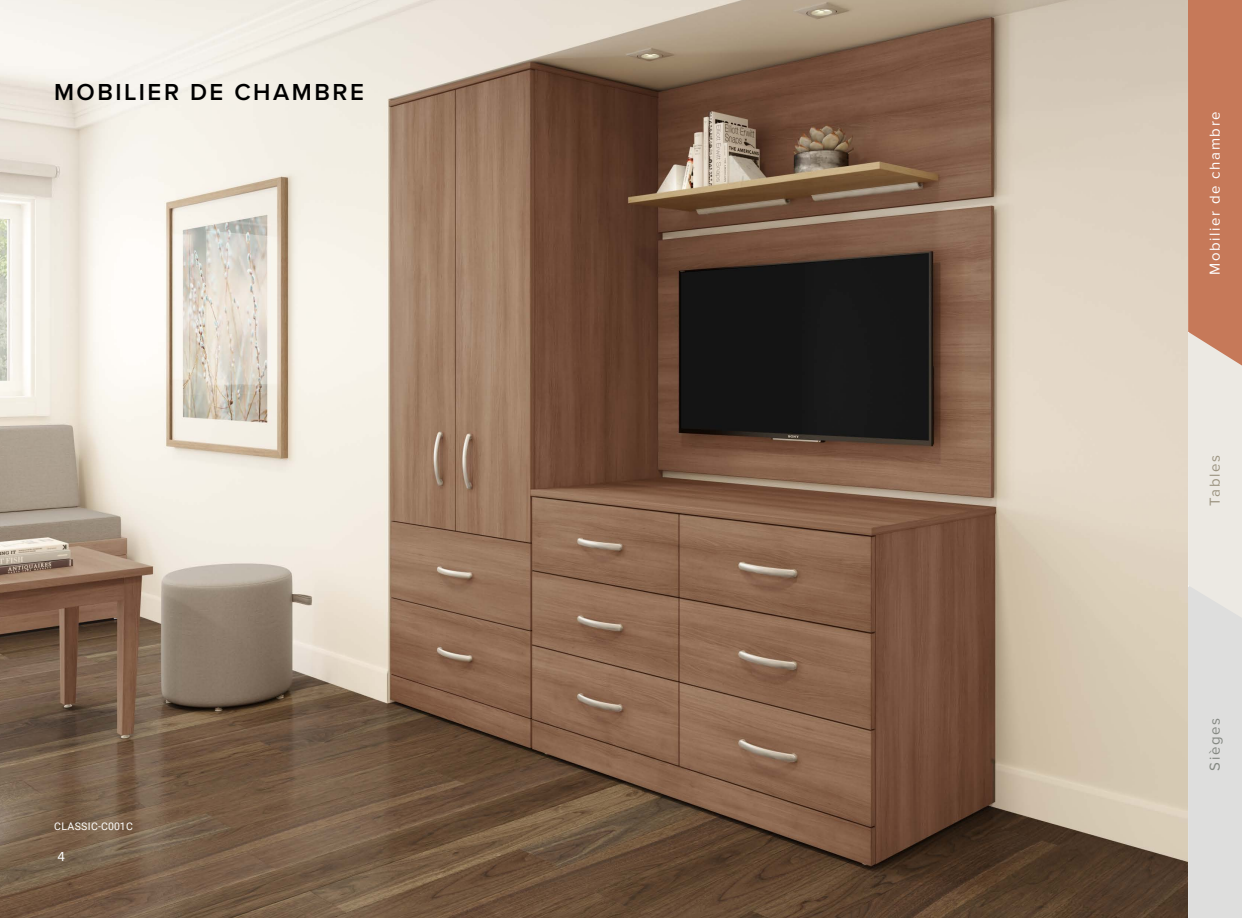
<style>
.page{position:relative;width:1242px;height:918px;background:#fff}
.page>*{position:absolute;margin:0;border:0;box-sizing:border-box;transform-origin:0 0}
.t1{font:600 24px "Proxima Nova";letter-spacing:.105em;color:#000}
.t2{font:15px "Proxima Nova";letter-spacing:.105em;color:#fff}
.t3{font:15px "Proxima Nova";letter-spacing:.105em;color:#848882}
.t4{font:15px "Proxima Nova";letter-spacing:.105em;color:#9d9582}
.t5{font:13.5px "Proxima Nova";color:#fff}
.t6{font:10.5px "Roboto";letter-spacing:.035em;color:#fff}
</style>
<div class="page">
<img style="left:0;top:0;width:1188px;height:918px">
<svg style="left:1188px;top:0;width:54px;height:918px;background:#d9bbad"></svg>
<p class="t1" style="left:54px;top:74px;width:311px">MOBILIER DE CHAMBRE</p>
<p class="t6" style="left:54px;top:818px;width:80px">CLASSIC-C001C</p>
<p class="t5" style="left:57px;top:847px;width:9px">4</p>
<p class="t2" style="left:1204px;top:275px;width:165px;rotate:-90deg">Mobilier de chambre</p>
<p class="t4" style="left:1204px;top:506px;width:52px;rotate:-90deg">Tables</p>
<p class="t3" style="left:1204px;top:771px;width:54px;rotate:-90deg">Sièges</p>
</div>
